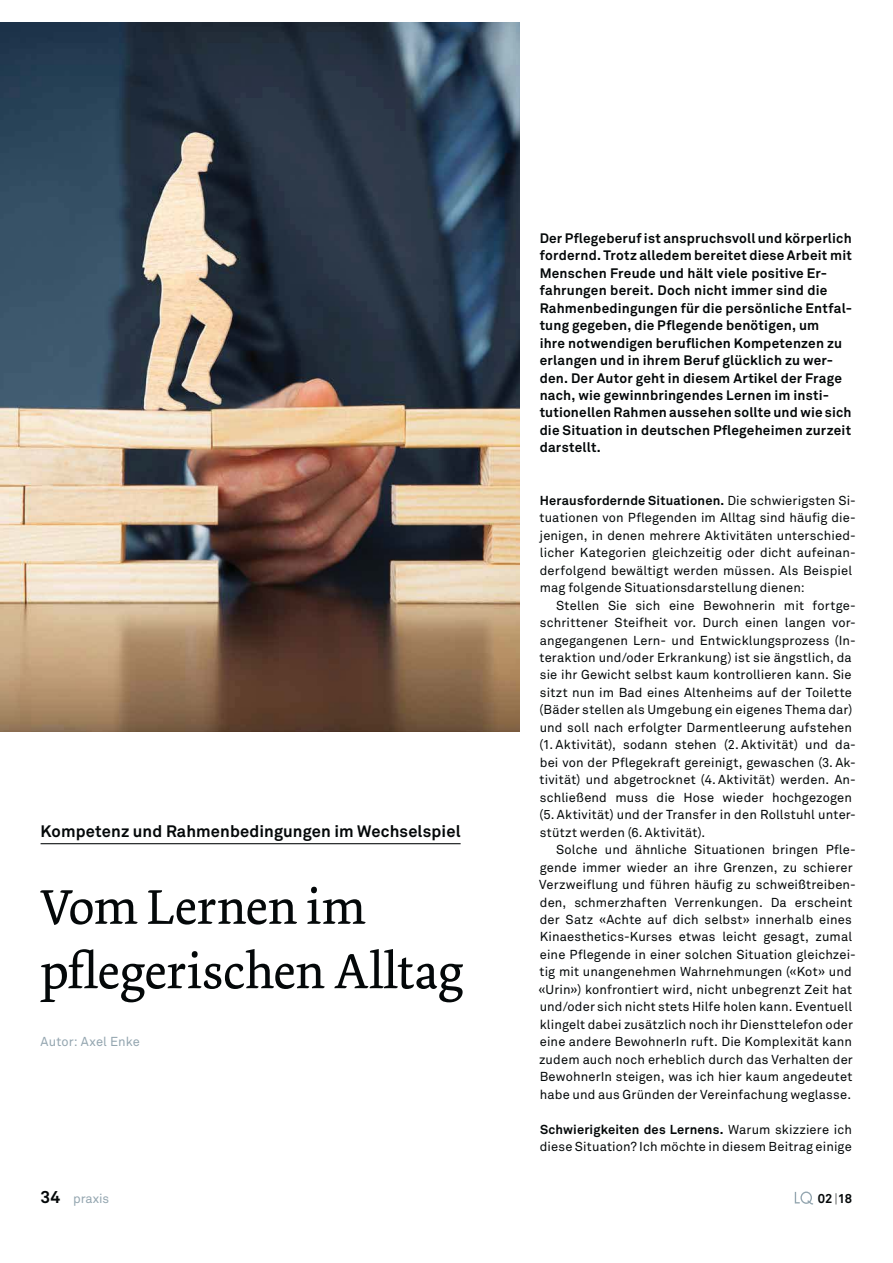
<style>
.page{position:relative;width:893px;height:1263px;background:#fff}
.page>*{position:absolute;margin:0;border:0;box-sizing:border-box;transform-origin:0 0}
.t1{font:51.45px/64.3px "Dolly Pro";letter-spacing:-.005em;color:#040809}
.t2{font:700 16.5px "Akkurat Pro";letter-spacing:.01em;color:#040809}
.t3{font:700 13.65px/17.4px "Akkurat Pro";letter-spacing:.015em;color:#040809}
.t4{font:12.9px/17.4px "Akkurat Pro";letter-spacing:.01em;color:#040809}
.t5{font:12.9px "Akkurat Pro";letter-spacing:.005em;color:#94a6b0}
.t6{font:700 12.9px "Akkurat Pro";color:#040809}
.s1{font-weight:700}
.s2{font-weight:700;font-size:17.1px;color:#040809}
.s3{font-family:"Akkurat Light Pro";font-weight:400}
</style>
<div class="page">
<svg style="left:795px;top:1192px;width:18px;height:13px"></svg>
<hr style="left:41px;top:843px;width:420px;height:1px;background:#040809">
<img style="left:0;top:23px;width:519px;height:709px">
<p class="t2" style="left:41px;top:825px;width:422px">Kompetenz und Rahmenbedingungen im Wechselspiel</p>
<h1 class="t1" style="left:41px;top:878px;width:425px">Vom Lernen im pflegerischen Alltag</h1>
<p class="t5" style="left:41px;top:1037px;width:101px">Autor: Axel Enke</p>
<p class="t3" style="left:540px;top:231px;width:314px">Der Pflegeberuf ist anspruchsvoll und körper lich fordernd. Trotz alledem bereitet diese Arbeit mit Menschen Freude und hält viele positive Er&shy;fahrungen bereit. Doch nicht immer sind die Rahmenbedingungen für die per sönliche Entfal&shy;tung gegeben, die Pflegende benötigen, um<br>ihre notwendigen beruflichen Kompetenzen zu erlangen und in ihrem Beruf glücklich zu wer&shy;den. Der Autor geht in diesem Artikel der Frage nach, wie gewinnbringendes Lernen im insti - tutionellen Rahmen aussehen sollte und wie sich die Situation in deutschen Pflegeheimen zurzeit darstellt.</p>
<p class="t4" style="left:539px;top:493px;width:318px"><span class="s1">Herausfordernde Situationen.</span> Die schwierigsten Si&shy;tuationen von Pflegenden im Alltag sind häufig die&shy;jenigen, in denen mehrere Aktivitäten unterschied&shy;licher Kategorien gleichzeitig oder dicht aufeinan&shy;derfolgend bewältigt werden müssen. Als Beispiel mag folgende Situationsdarstellung dienen:</p>
<p class="t4" style="left:539px;top:598px;width:318px;text-indent:17px">Stellen Sie sich eine Bewohnerin mit fortge&shy;schrittener Steifheit vor. Durch einen langen vor&shy;angegangenen Lern- und Entwicklungsprozess (In&shy;teraktion und/oder Erkrankung) ist sie ängstlich, da sie ihr Gewicht selbst kaum kontrollieren kann. Sie sitzt nun im Bad eines Altenheims auf der Toilette (Bäder stellen als Umgebung ein eigenes Thema dar) und soll nach erfolgter Darmentleerung aufstehen (1. Aktivität), sodann stehen (2. Aktivität) und da&shy;bei von der Pflegekraft gereinigt, gewaschen (3. Ak&shy;tivität) und abgetrocknet (4. Aktivität) werden. An&shy;schließend muss die Hose wieder hochgezogen (5. Aktivität) und der Transfer in den Rollstuhl unter&shy;stützt werden (6. Aktivität).</p>
<p class="t4" style="left:538px;top:842px;width:319px;text-indent:18px">Solche und ähnliche Situationen bringen Pfle&shy;gende immer wieder an ihre Grenzen, zu schierer Verzweiflung und führen häufig zu schweißtreiben&shy;den, schmerzhaften Verrenkungen. Da erscheint der Satz «Achte auf dich selbst» innerhalb eines Kinaesthetics-Kurses etwas leicht gesagt, zumal eine Pflegende in einer solchen Situation gleichzei&shy;tig mit unangenehmen Wahrnehmungen («Kot» und «Urin») konfrontiert wird, nicht unbegrenzt Zeit hat und/oder sich nicht stets Hilfe holen kann. Eventuell klingelt dabei zusätzlich noch ihr Diensttelefon oder eine andere BewohnerIn ruft. Die Komplexität kann zudem auch noch erheblich durch das Verhalten der BewohnerIn steigen, was ich hier kaum angedeutet habe und aus Gründen der Vereinfachung weglasse.</p>
<p class="t4" style="left:540px;top:1122px;width:314px"><span class="s1">Schwierigkeiten des Lernens.</span> Warum skizziere ich diese Situation? Ich möchte in diesem Beitrag einige</p>
<p class="t5" style="left:41px;top:1194px;width:70px"><span class="s2">34</span> praxis</p>
<p class="t6" style="left:818px;top:1194px;width:36px">02 <span class="s3">|</span>18</p>
</div>
